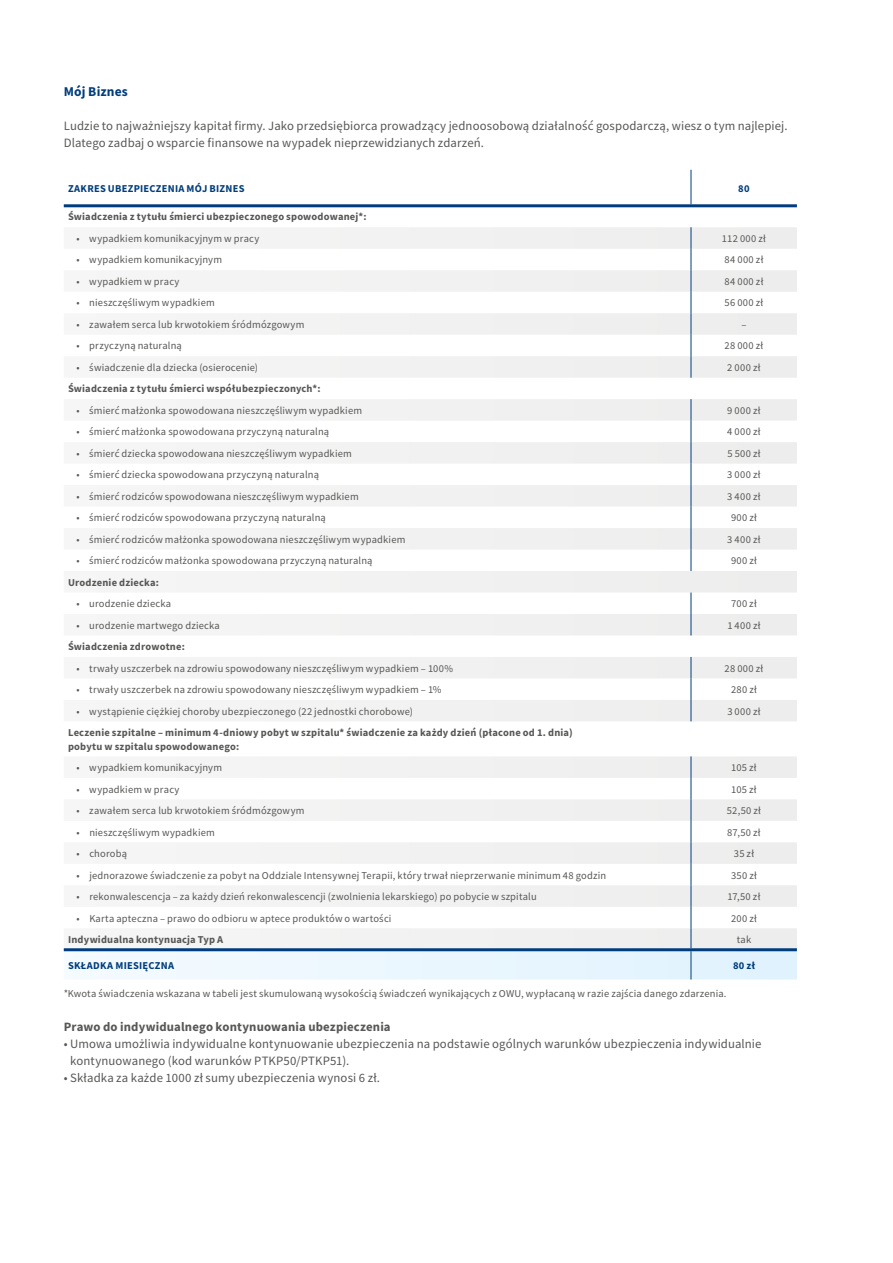
<style>
.page{position:relative;width:893px;height:1263px;background:#fff}
.page>*{position:absolute;margin:0;border:0;box-sizing:border-box;transform-origin:0 0}
.t1{font:700 13.5px "Source Sans Pro";letter-spacing:.01em;color:#003d7c}
.t2{font:12.75px/17px "Source Sans Pro";letter-spacing:.01em;color:#575756}
.t3{font:700 12.75px "Source Sans Pro";letter-spacing:.01em;color:#575756}
.t4{font:10.5px "Source Sans Pro";letter-spacing:.015em;color:#575756}
.t5{font:700 10.5px/13.5px "Source Sans Pro";letter-spacing:.02em;color:#575756}
.t6{font:700 10.5px "Source Sans Pro";letter-spacing:.025em;color:#003d7c}
</style>
<div class="page">
<svg style="left:176px;top:227px;width:621px;height:495px"></svg>
<hr style="left:691px;top:170px;width:1px;height:34px;background:#003d7c">
<svg style="left:691px;top:227px;width:1px;height:151px"></svg>
<svg style="left:691px;top:399px;width:1px;height:172px"></svg>
<svg style="left:691px;top:592px;width:1px;height:43px"></svg>
<svg style="left:691px;top:657px;width:1px;height:64px"></svg>
<svg style="left:64px;top:756px;width:733px;height:223px"></svg>
<hr style="left:64px;top:204px;width:627px;height:3px;background:#003d7c">
<hr style="left:691px;top:204px;width:106px;height:3px;background:#003d7c">
<hr style="left:64px;top:948px;width:627px;height:3px;background:#003d7c">
<hr style="left:691px;top:948px;width:106px;height:3px;background:#003d7c">
<p class="t1" style="left:64px;top:82px;width:66px">Mój Biznes</p>
<p class="t2" style="left:64px;top:117px;width:725px">Ludzie to najważniejszy kapitał firmy. Jako przedsiębiorca prowadzący jednoosobową działalność gospodarczą, wiesz o tym najlepiej.<br>Dlatego zadbaj o wsparcie finansowe na wypadek nieprzewidzianych zdarzeń.</p>
<p class="t6" style="left:68px;top:181px;width:178px">ZAKRES UBEZPIECZENIA MÓJ BIZNES</p>
<p class="t6" style="left:738px;top:181px;width:13px">80</p>
<p class="t5" style="left:68px;top:210px;width:300px">Świadczenia z tytułu śmierci ubezpieczonego spowodowanej*:</p>
<p class="t4" style="left:77px;top:232px;width:184px">• wypadkiem komunikacyjnym w pracy</p>
<p class="t4" style="left:722px;top:232px;width:46px">112 000 zł</p>
<p class="t4" style="left:77px;top:253px;width:147px">• wypadkiem komunikacyjnym</p>
<p class="t4" style="left:724px;top:253px;width:40px">84 000 zł</p>
<p class="t4" style="left:77px;top:275px;width:104px">• wypadkiem w pracy</p>
<p class="t4" style="left:724px;top:275px;width:40px">84 000 zł</p>
<p class="t4" style="left:77px;top:296px;width:140px">• nieszczęśliwym wypadkiem</p>
<p class="t4" style="left:725px;top:296px;width:40px">56 000 zł</p>
<p class="t4" style="left:77px;top:318px;width:229px">• zawałem serca lub krwotokiem śródmózgowym</p>
<p class="t4" style="left:741px;top:318px;width:7px">–</p>
<p class="t4" style="left:77px;top:339px;width:107px">• przyczyną naturalną</p>
<p class="t4" style="left:725px;top:339px;width:40px">28 000 zł</p>
<p class="t4" style="left:77px;top:361px;width:183px">• świadczenie dla dziecka (osierocenie)</p>
<p class="t4" style="left:727px;top:361px;width:35px">2 000 zł</p>
<p class="t5" style="left:68px;top:382px;width:254px">Świadczenia z tytułu śmierci współubezpieczonych*:</p>
<p class="t4" style="left:77px;top:404px;width:287px">• śmierć małżonka spowodowana nieszczęśliwym wypadkiem</p>
<p class="t4" style="left:727px;top:404px;width:35px">9 000 zł</p>
<p class="t4" style="left:77px;top:425px;width:254px">• śmierć małżonka spowodowana przyczyną naturalną</p>
<p class="t4" style="left:727px;top:425px;width:35px">4 000 zł</p>
<p class="t4" style="left:77px;top:447px;width:277px">• śmierć dziecka spowodowana nieszczęśliwym wypadkiem</p>
<p class="t4" style="left:727px;top:447px;width:35px">5 500 zł</p>
<p class="t4" style="left:77px;top:468px;width:244px">• śmierć dziecka spowodowana przyczyną naturalną</p>
<p class="t4" style="left:727px;top:468px;width:35px">3 000 zł</p>
<p class="t4" style="left:77px;top:490px;width:284px">• śmierć rodziców spowodowana nieszczęśliwym wypadkiem</p>
<p class="t4" style="left:727px;top:490px;width:35px">3 400 zł</p>
<p class="t4" style="left:77px;top:511px;width:251px">• śmierć rodziców spowodowana przyczyną naturalną</p>
<p class="t4" style="left:731px;top:511px;width:27px">900 zł</p>
<p class="t4" style="left:77px;top:533px;width:330px">• śmierć rodziców małżonka spowodowana nieszczęśliwym wypadkiem</p>
<p class="t4" style="left:727px;top:533px;width:35px">3 400 zł</p>
<p class="t4" style="left:77px;top:554px;width:297px">• śmierć rodziców małżonka spowodowana przyczyną naturalną</p>
<p class="t4" style="left:731px;top:554px;width:27px">900 zł</p>
<p class="t5" style="left:68px;top:575px;width:92px">Urodzenie dziecka:</p>
<p class="t4" style="left:77px;top:597px;width:96px">• urodzenie dziecka</p>
<p class="t4" style="left:731px;top:597px;width:27px">700 zł</p>
<p class="t4" style="left:77px;top:618px;width:145px">• urodzenie martwego dziecka</p>
<p class="t4" style="left:727px;top:618px;width:35px">1 400 zł</p>
<p class="t5" style="left:68px;top:640px;width:118px">Świadczenia zdrowotne:</p>
<p class="t4" style="left:77px;top:661px;width:378px">• trwały uszczerbek na zdrowiu spowodowany nieszczęśliwym wypadkiem – 100%</p>
<p class="t4" style="left:725px;top:661px;width:40px">28 000 zł</p>
<p class="t4" style="left:77px;top:683px;width:367px">• trwały uszczerbek na zdrowiu spowodowany nieszczęśliwym wypadkiem – 1%</p>
<p class="t4" style="left:731px;top:683px;width:27px">280 zł</p>
<p class="t4" style="left:77px;top:704px;width:338px">• wystąpienie ciężkiej choroby ubezpieczonego (22 jednostki chorobowe)</p>
<p class="t4" style="left:727px;top:704px;width:35px">3 000 zł</p>
<p class="t5" style="left:68px;top:726px;width:506px">Leczenie szpitalne – minimum 4-dniowy pobyt w szpitalu* świadczenie za każdy dzień (płacone od 1. dnia) pobytu w szpitalu spowodowanego:</p>
<p class="t4" style="left:77px;top:761px;width:147px">• wypadkiem komunikacyjnym</p>
<p class="t4" style="left:731px;top:761px;width:27px">105 zł</p>
<p class="t4" style="left:77px;top:782px;width:104px">• wypadkiem w pracy</p>
<p class="t4" style="left:731px;top:782px;width:27px">105 zł</p>
<p class="t4" style="left:77px;top:804px;width:229px">• zawałem serca lub krwotokiem śródmózgowym</p>
<p class="t4" style="left:727px;top:804px;width:36px">52,50 zł</p>
<p class="t4" style="left:77px;top:825px;width:140px">• nieszczęśliwym wypadkiem</p>
<p class="t4" style="left:727px;top:825px;width:35px">87,50 zł</p>
<p class="t4" style="left:77px;top:847px;width:52px">• chorobą</p>
<p class="t4" style="left:734px;top:847px;width:22px">35 zł</p>
<p class="t4" style="left:77px;top:868px;width:531px">• jednorazowe świadczenie za pobyt na Oddziale Intensywnej Terapii, który trwał nieprzerwanie minimum 48 godzin</p>
<p class="t4" style="left:731px;top:868px;width:27px">350 zł</p>
<p class="t4" style="left:77px;top:890px;width:462px">• rekonwalescencja – za każdy dzień rekonwalescencji (zwolnienia lekarskiego) po pobycie w szpitalu</p>
<p class="t4" style="left:727px;top:890px;width:34px">17,50 zł</p>
<p class="t4" style="left:77px;top:911px;width:316px">• Karta apteczna – prawo do odbioru w aptece produktów o wartości</p>
<p class="t4" style="left:731px;top:911px;width:27px">200 zł</p>
<p class="t5" style="left:68px;top:933px;width:157px">Indywidualna kontynuacja Typ A</p>
<p class="t4" style="left:737px;top:933px;width:16px">tak</p>
<p class="t6" style="left:68px;top:958px;width:108px">SKŁADKA MIESIĘCZNA</p>
<p class="t6" style="left:733px;top:958px;width:23px">80 zł</p>
<p class="t4" style="left:64px;top:987px;width:664px">* Kwota świadczenia wskazana w tabeli jest skumulowaną wysokością świadczeń wynikających z OWU, wypłacaną w razie zajścia danego zdarzenia.</p>
<p class="t3" style="left:64px;top:1018px;width:328px">Prawo do indywidualnego kontynuowania ubezpieczenia</p>
<p class="t2" style="left:70px;top:1035px;width:693px;text-indent:-6px">• Umowa umożliwia indywidualne kontynuowanie ubezpieczenia na podstawie ogólnych warunków ubezpieczenia indywidualnie kontynuowanego (kod warunków PTKP50/PTKP51).</p>
<p class="t2" style="left:64px;top:1069px;width:318px">• Składka za każde 1000 zł sumy ubezpieczenia wynosi 6 zł.</p>
</div>
